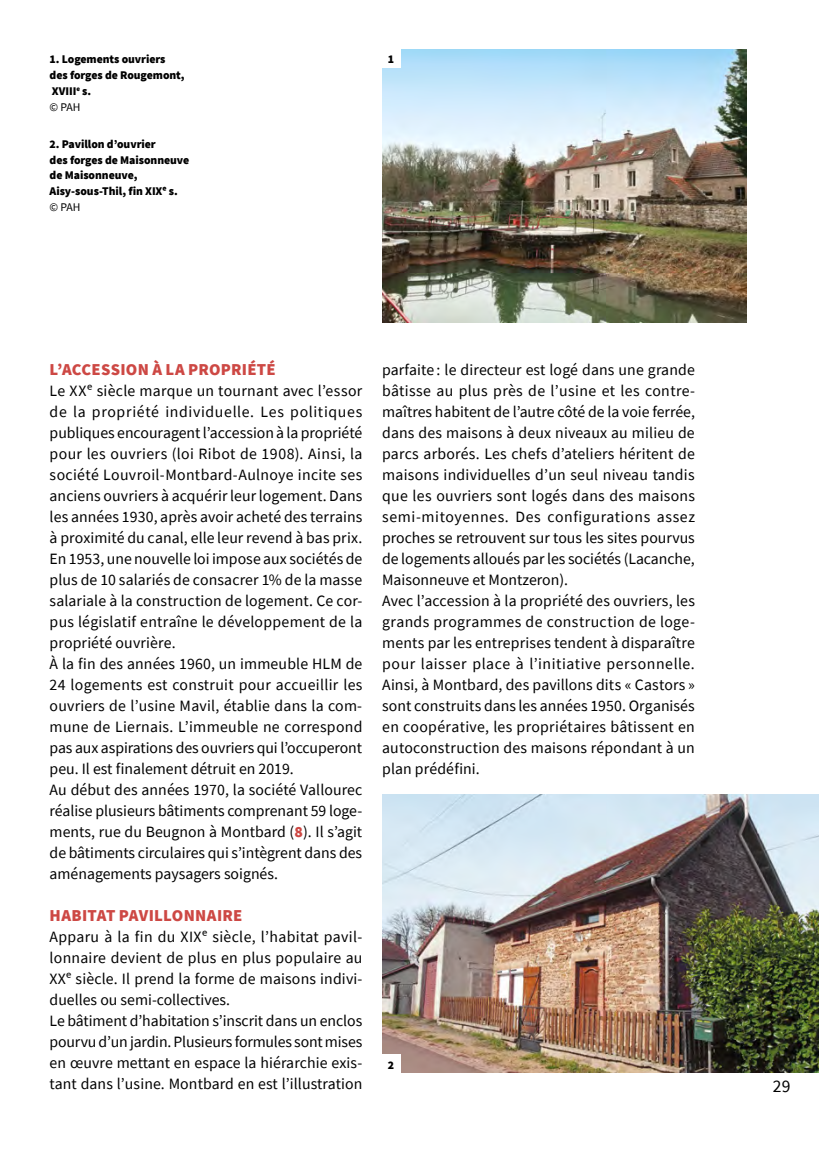
<style>
.page{position:relative;width:819px;height:1156px;background:#fff}
.page>*{position:absolute;margin:0;border:0;box-sizing:border-box;transform-origin:0 0}
.t1{font:17.5px "Source Sans Pro";color:#000}
.t2{font:900 16.62px "Source Sans Pro";letter-spacing:.015em;color:#cd4844}
.t3{font:15.75px/21px "Source Sans Pro";letter-spacing:.01em;color:#000}
.t4{font:900 11.72px/15.8px "Source Sans Pro";letter-spacing:-.005em;color:#000}
.t5{font:11.72px "Source Sans Pro";color:#000}
.s1{font-weight:400}
.s2{font-weight:900;color:#cd4844}
</style>
<div class="page">
<img style="left:382px;top:50px;width:364px;height:273px">
<img style="left:382px;top:794px;width:437px;height:279px">
<div style="left:381px;top:48px;width:20px;height:20px;background:#fff"></div>
<div style="left:381px;top:1054px;width:20px;height:20px;background:#fff"></div>
<p class="t4" style="left:50px;top:51px;width:136px">1. Logements ouvriers des forges de Rougemont,<br>XVIII<sup>e</sup> s.<br><span class="s1">© PAH</span></p>
<p class="t4" style="left:388px;top:51px;width:8px">1</p>
<p class="t4" style="left:50px;top:136px;width:141px">2. Pavillon d’ouvrier<br>des forges de Maisonneuve de Maisonneuve,<br>Aisy-sous-Thil, fin XIXᵉ s.</p>
<p class="t5" style="left:50px;top:199px;width:32px">© PAH</p>
<p class="t2" style="left:50px;top:358px;width:228px">L’ACCESSION À LA PROPRIÉTÉ</p>
<p class="t3" style="left:50px;top:380px;width:314px">Le XXᵉ siècle marque un tournant avec l’essor de la propriété individuelle. Les politiques publiques encouragent l’accession à la propriété pour les ouvriers (loi Ribot de 1908). Ainsi, la société Louvroil-Montbard-Aulnoye incite ses anciens ouvriers à acquérir leur logement. Dans les années 1930, après avoir acheté des terrains à proximité du canal, elle leur revend à bas prix.<br>En 1953, une nouvelle loi impose aux sociétés de plus de 10 salariés de consacrer 1% de la masse salariale à la construction de logement. Ce cor&shy;pus législatif entraîne le développement de la propriété ouvrière.<br>À la fin des années 1960, un immeuble HLM de 24 logements est construit pour accueillir les ouvriers de l’usine Mavil, établie dans la com&shy;mune de Liernais. L’immeuble ne correspond pas aux aspirations des ouvriers qui l’occuperont peu. Il est finalement détruit en 2019.<br>Au début des années 1970, la société Vallourec réalise plusieurs bâtiments comprenant 59 loge&shy;ments, rue du Beugnon à Montbard (<span class="s2">8</span>). Il s’agit de bâtiments circulaires qui s’intègrent dans des aménagements paysagers soignés.</p>
<p class="t2" style="left:50px;top:904px;width:194px">HABITAT PAVILLONNAIRE</p>
<p class="t3" style="left:50px;top:926px;width:314px">Apparu à la fin du XIXᵉ siècle, l’habitat pavil&shy;lonnaire devient de plus en plus populaire au XXᵉ siècle. Il prend la forme de maisons indivi&shy;duelles ou semi-collectives.<br>Le bâtiment d’habitation s’inscrit dans un enclos pourvu d’un jardin. Plusieurs formules sont mises en œuvre mettant en espace la hiérarchie exis&shy;tant dans l’usine. Montbard en est l’illustration</p>
<p class="t3" style="left:382px;top:359px;width:314px">parfaite : le directeur est logé dans une grande bâtisse au plus près de l’usine et les contre&shy;maîtres habitent de l’autre côté de la voie ferrée, dans des maisons à deux niveaux au milieu de parcs arborés. Les chefs d’ateliers héritent de maisons individuelles d’un seul niveau tandis que les ouvriers sont logés dans des maisons semi-mitoyennes. Des configurations assez proches se retrouvent sur tous les sites pourvus de logements alloués par les sociétés (Lacanche, Maisonneuve et Montzeron).<br>Avec l’accession à la propriété des ouvriers, les grands programmes de construction de loge&shy;ments par les entreprises tendent à disparaître pour laisser place à l’initiative personnelle.<br>Ainsi, à Montbard, des pavillons dits « Castors » sont construits dans les années 1950. Organisés en coopérative, les propriétaires bâtissent en autoconstruction des maisons répondant à un plan prédéfini.</p>
<p class="t4" style="left:388px;top:1056px;width:8px">2</p>
<p class="t1" style="left:772px;top:1074px;width:19px">29</p>
</div>
